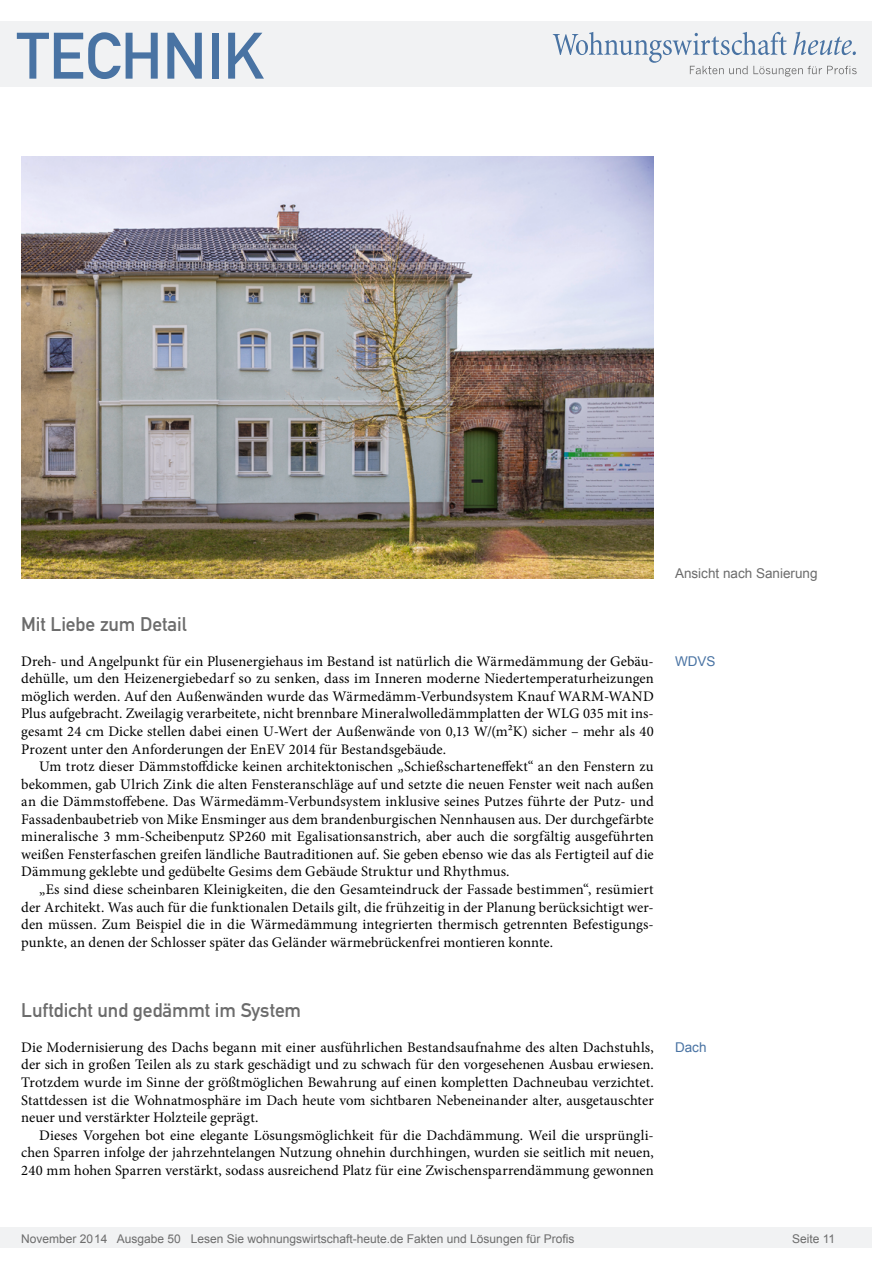
<style>
.page{position:relative;width:893px;height:1263px;background:#fff}
.page>*{position:absolute;margin:0;border:0;box-sizing:border-box;transform-origin:0 0}
.t1{font:64.5px "DIN Mittelschrift";color:#4973a3}
.Überschrift_Grau{font:19.5px "DIN Mittelschrift";letter-spacing:-.005em;color:#6c6c6c}
.Fliesstext{font:14.7px/17.5px "Minion Pro";letter-spacing:.005em;color:#000;text-align:justify}
.Fließtext_erste_Zeil{font:14.7px/17.5px "Minion Pro";letter-spacing:.005em;color:#000;text-align:justify}
.Bildunterschrift{font:13.5px "Arial";color:#6c6c6c}
.Info{font:13.5px "Arial";color:#4973a3}
.t2{font:12px "Arial";color:#6c6c6c}
</style>
<div class="page">
<div style="left:0;top:1227px;width:872px;height:20px;background:#f1f2f3"></div>
<div style="left:0;top:21px;width:872px;height:66px;background:#f1f2f3"></div>
<svg style="left:553px;top:32px;width:304px;height:45px"></svg>
<img style="left:21px;top:157px;width:633px;height:421px">
<h1 class="t1" style="left:17px;top:18px;width:249px">TECHNIK</h1>
<p class="Überschrift_Grau" style="left:21px;top:612px;width:167px">Mit Liebe zum Detail</p>
<p class="Fließtext_erste_Zeil" style="left:21px;top:652px;width:634px">Dreh- und Angelpunkt für ein Plusenergiehaus im Bestand ist natürlich die Wärmedämmung der Gebäu&shy;dehülle, um den Heizenergiebedarf so zu senken, dass im Inneren moderne Niedertemperaturheizungen möglich werden. Auf den Außenwänden wurde das Wärmedämm-Verbundsystem Knauf WARM-WAND Plus aufgebracht. Zweilagig verarbeitete, nicht brennbare Mineralwolledämmplatten der WLG 035 mit ins&shy;gesamt 24 cm Dicke stellen dabei einen U-Wert der Außenwände von 0,13 W/(m²K) sicher – mehr als 40<br>Prozent unter den Anforderungen der EnEV 2014 für Bestandsgebäude.</p>
<p class="Fliesstext" style="left:21px;top:758px;width:634px;text-indent:18px">Um trotz dieser Dämmstoffdicke keinen architektonischen „Schießscharteneffekt“ an den Fenstern zu bekommen, gab Ulrich Zink die alten Fensteranschläge auf und setzte die neuen Fenster weit nach außen an die Dämmstoffebene. Das Wärmedämm-Verbundsystem inklusive seines Putzes führte der Putz- und Fassadenbaubetrieb von Mike Ensminger aus dem brandenburgischen Nennhausen aus. Der durchgefärbte mineralische 3 mm-Scheibenputz SP260 mit Egalisationsanstrich, aber auch die sorgfältig ausgeführten weißen Fensterfaschen greifen ländliche Bautraditionen auf. Sie geben ebenso wie das als Fertigteil auf die Dämmung geklebte und gedübelte Gesims dem Gebäude Struktur und Rhythmus.</p>
<p class="Fliesstext" style="left:21px;top:880px;width:634px;text-indent:18px">„Es sind diese scheinbaren Kleinigkeiten, die den Gesamteindruck der Fassade bestimmen“, resümiert der Architekt. Was auch für die funktionalen Details gilt, die frühzeitig in der Planung berücksichtigt wer&shy;den müssen. Zum Beispiel die in die Wärmedämmung integrierten thermisch getrennten Befestigungs&shy;punkte, an denen der Schlosser später das Geländer wärmebrückenfrei montieren konnte.</p>
<p class="Überschrift_Grau" style="left:21px;top:998px;width:281px">Luftdicht und gedämmt im System</p>
<p class="Fließtext_erste_Zeil" style="left:21px;top:1038px;width:634px">Die Modernisierung des Dachs begann mit einer ausführlichen Bestandsaufnahme des alten Dachstuhls, der sich in großen Teilen als zu stark geschädigt und zu schwach für den vorgesehenen Ausbau erwiesen.<br>Trotzdem wurde im Sinne der größtmöglichen Bewahrung auf einen kompletten Dachneubau verzichtet.<br>Stattdessen ist die Wohnatmosphäre im Dach heute vom sichtbaren Nebeneinander alter, ausgetauschter neuer und verstärkter Holzteile geprägt.</p>
<p class="Fliesstext" style="left:21px;top:1126px;width:634px;text-indent:18px">Dieses Vorgehen bot eine elegante Lösungsmöglichkeit für die Dachdämmung. Weil die ursprüngli&shy;chen Sparren infolge der jahrzehntelangen Nutzung ohnehin durchhingen, wurden sie seitlich mit neuen, 240 mm hohen Sparren verstärkt, sodass ausreichend Platz für eine Zwischensparrendämmung gewonnen</p>
<p class="Bildunterschrift" style="left:675px;top:564px;width:144px">Ansicht nach Sanierung</p>
<p class="Info" style="left:675px;top:652px;width:42px">WDVS</p>
<p class="Info" style="left:675px;top:1038px;width:33px">Dach</p>
<p class="t2" style="left:21px;top:1230px;width:555px">November 2014 Ausgabe 50 Lesen Sie wohnungswirtschaft-heute.de Fakten und Lösungen für Profis</p>
<p class="t2" style="left:792px;top:1231px;width:45px">Seite 11</p>
</div>
